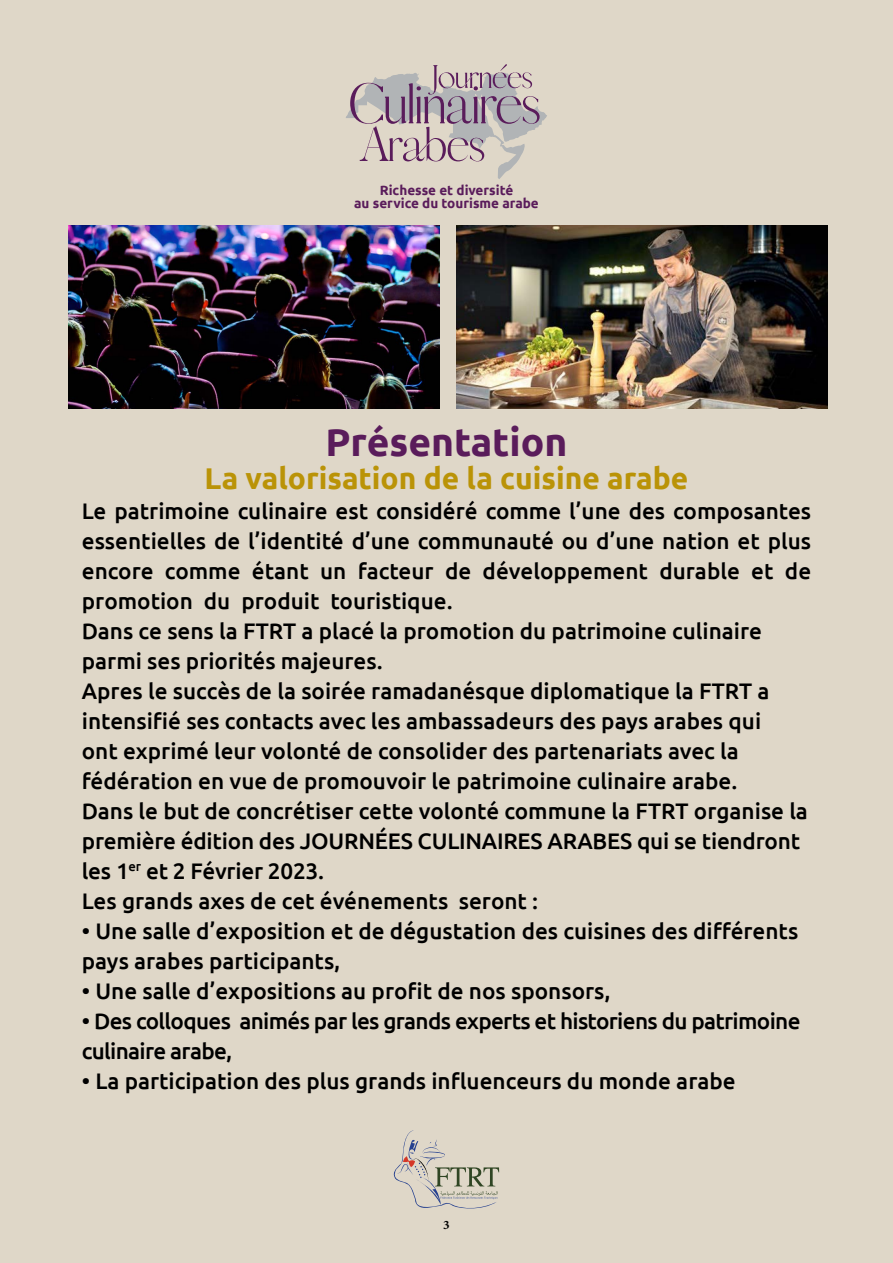
<style>
.page{position:relative;width:893px;height:1263px;background:#dfd7c8}
.page>*{position:absolute;margin:0;border:0;box-sizing:border-box;transform-origin:0 0}
.t1{font:700 39px "Ubuntu";color:#5a1c5b}
.t2{font:700 30px "Ubuntu";color:#ba9307}
.t3{font:500 22.5px/30px "Ubuntu";color:#000;text-align:right}
.t4{font:500 22.5px/30px "Ubuntu";letter-spacing:-.03em;color:#000}
.t5{font:700 18px "Adobe Arabic";color:#000}
.t6{font:700 13.5px/13.5px "Ubuntu";color:#5a1c5b;text-align:center}
.t7{font:500 13.05px "Ubuntu";color:#000}
</style>
<div class="page">
<svg style="left:346px;top:64px;width:201px;height:115px"></svg>
<img style="left:69px;top:225px;width:370px;height:183px">
<img style="left:456px;top:225px;width:371px;height:183px">
<svg style="left:393px;top:1130px;width:106px;height:79px"></svg>
<p class="t6" style="left:354px;top:183px;width:186px">Richesse et diversité<br>au service du tourisme arabe</p>
<h1 class="t1" style="left:325px;top:418px;width:243px">Présentation</h1>
<h2 class="t2" style="left:205px;top:460px;width:485px">La valorisation de la cuisine arabe</h2>
<p class="t3" style="left:82px;top:495px;width:731px">Le patrimoine culinaire est considéré comme ’l une des composantes essentielles de ’l identité ’d une communauté ou ’d une nation et plus de</p>
<p class="t3" style="left:252px;top:555px;width:58px">étant</p>
<p class="t3" style="left:483px;top:555px;width:167px">développement</p>
<p class="t3" style="left:358px;top:555px;width:77px">facteur</p>
<p class="t3" style="left:445px;top:555px;width:28px">de</p>
<p class="t3" style="left:659px;top:555px;width:82px">durable</p>
<p class="t3" style="left:751px;top:555px;width:24px">et</p>
<p class="t3" style="left:82px;top:555px;width:73px">encore</p>
<p class="t3" style="left:165px;top:555px;width:77px">comme</p>
<p class="t3" style="left:320px;top:555px;width:28px">un</p>
<p class="t3" style="left:204px;top:585px;width:28px">du</p>
<p class="t3" style="left:241px;top:585px;width:80px">produit</p>
<p class="t3" style="left:82px;top:585px;width:113px">promotion</p>
<p class="t3" style="left:82px;top:615px;width:682px">Dans ce sens la FTRT a placé la promotion du patrimoine culinaire</p>
<p class="t3" style="left:82px;top:645px;width:302px">parmi ses priorités majeures.</p>
<p class="t3" style="left:82px;top:675px;width:689px">Apres le succès de la soirée ramadanésque diplomatique la FTRT a</p>
<p class="t3" style="left:82px;top:705px;width:681px">intensifié ses contacts avec les ambassadeurs des pays arabes qui</p>
<p class="t3" style="left:82px;top:735px;width:658px">ont exprimé leur volonté de consolider des partenariats avec la</p>
<p class="t3" style="left:82px;top:765px;width:657px">fédération en vue de promouvoir le patrimoine culinaire arabe.</p>
<p class="t3" style="left:82px;top:795px;width:727px">Dans le but de concrétiser cette volonté commune la FTRT organise la</p>
<p class="t3" style="left:82px;top:825px;width:720px">première édition des JOURNÉES CULINAIRES ARABES qui se tiendront</p>
<p class="t3" style="left:146px;top:855px;width:180px">et 2 Février 2023.</p>
<p class="t3" style="left:330px;top:585px;width:124px">touristique.</p>
<p class="t3" style="left:82px;top:855px;width:48px">les 1</p>
<p class="t7" style="left:129px;top:858px;width:14px">er</p>
<p class="t3" style="left:82px;top:885px;width:368px">Les grands axes de cet événements</p>
<p class="t3" style="left:82px;top:915px;width:718px;text-align:left">• Une salle ’d exposition et de dégustation des cuisines des différents pays arabes participants,</p>
<p class="t3" style="left:82px;top:975px;width:530px">• Une salle ’d expositions au profit de nos sponsors,</p>
<p class="t4" style="left:82px;top:1005px;width:720px">• Des colloques animés par les grands experts et historiens du patrimoine culinaire arabe,</p>
<p class="t3" style="left:82px;top:1065px;width:655px">• La participation des plus grands influenceurs du monde arabe</p>
<p class="t3" style="left:459px;top:885px;width:81px">seront :</p>
<p class="t5" style="left:443px;top:1212px;width:8px">3</p>
</div>
